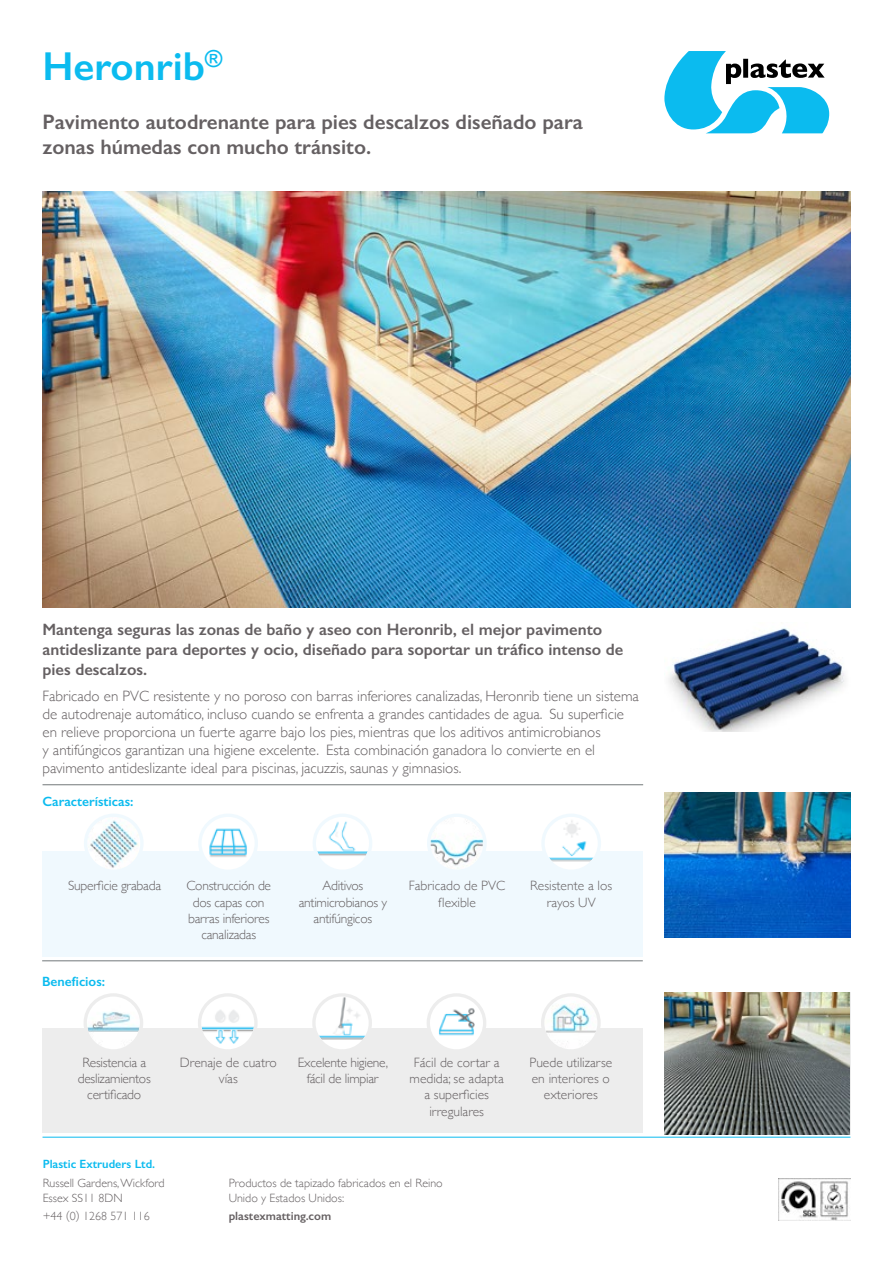
<style>
.page{position:relative;width:893px;height:1263px;background:#fff}
.page>*{position:absolute;margin:0;border:0;box-sizing:border-box;transform-origin:0 0}
.t1{font:600 40.5px "Gill Sans";color:#0bbbef}
.t2{font:600 21px/25.2px "Gill Sans";color:#656062}
.t3{font:600 16.5px/19.8px "Gill Sans";color:#656062}
.t4{font:300 15px/18px "Gill Sans";color:#656062}
.t5{font:300 13.5px/16.2px "Gill Sans";letter-spacing:-.02em;color:#656062;text-align:center}
.t6{font:300 13.5px/16.2px "Gill Sans";color:#656062;text-align:center}
.t7{font:600 13.5px "Gill Sans";color:#0bbbef}
.t8{font:300 12px/14.4px "Gill Sans";color:#656062}
.t9{font:600 12px "Gill Sans";color:#0bbbef}
.t10{font:600 12px "Gill Sans";color:#656062}
</style>
<div class="page">
<img style="left:43px;top:191px;width:807px;height:416px">
<img style="left:669px;top:628px;width:176px;height:103px">
<hr style="left:43px;top:1137px;width:807px;height:1px;background:#0bbbef">
<img style="left:664px;top:793px;width:186px;height:144px">
<img style="left:664px;top:992px;width:185px;height:142px">
<svg style="left:664px;top:51px;width:165px;height:82px"></svg>
<img style="left:779px;top:1179px;width:71px;height:41px">
<div style="left:42px;top:1028px;width:601px;height:105px;background:#ededed"></div>
<div style="left:85px;top:995px;width:57px;height:56px;background:#ededed;border-radius:50%"></div>
<img style="left:87px;top:996px;width:53px;height:53px;border-radius:26px">
<div style="left:84px;top:993px;width:59px;height:59px;border:3px solid #ededed;border-radius:50%"></div>
<div style="left:200px;top:995px;width:56px;height:56px;background:#ededed;border-radius:50%"></div>
<img style="left:201px;top:996px;width:53px;height:53px;border-radius:26px">
<div style="left:198px;top:993px;width:60px;height:59px;border:3px solid #ededed;border-radius:50%"></div>
<div style="left:314px;top:995px;width:56px;height:56px;background:#ededed;border-radius:50%"></div>
<img style="left:316px;top:996px;width:53px;height:53px;border-radius:26px">
<div style="left:312px;top:993px;width:60px;height:59px;border:3px solid #ededed;border-radius:50%"></div>
<div style="left:428px;top:995px;width:57px;height:56px;background:#ededed;border-radius:50%"></div>
<img style="left:430px;top:996px;width:53px;height:53px;border-radius:26px">
<div style="left:427px;top:993px;width:59px;height:59px;border:3px solid #ededed;border-radius:50%"></div>
<img style="left:545px;top:997px;width:52px;height:51px">
<div style="left:541px;top:993px;width:60px;height:59px;border:3px solid #ededed;border-radius:50%"></div>
<div style="left:43px;top:851px;width:600px;height:106px;background:#f0f9fe"></div>
<div style="left:86px;top:815px;width:56px;height:56px;background:#f0f9fe;border-radius:50%"></div>
<img style="left:87px;top:817px;width:53px;height:53px;border-radius:26px">
<div style="left:84px;top:813px;width:60px;height:60px;border:3px solid #f0f9fe;border-radius:50%"></div>
<div style="left:314px;top:815px;width:57px;height:56px;background:#f0f9fe;border-radius:50%"></div>
<img style="left:316px;top:817px;width:53px;height:53px;border-radius:26px">
<div style="left:313px;top:813px;width:59px;height:60px;border:3px solid #f0f9fe;border-radius:50%"></div>
<div style="left:429px;top:815px;width:56px;height:56px;background:#f0f9fe;border-radius:50%"></div>
<img style="left:430px;top:817px;width:53px;height:53px;border-radius:26px">
<div style="left:427px;top:813px;width:60px;height:60px;border:3px solid #f0f9fe;border-radius:50%"></div>
<hr style="left:43px;top:784px;width:600px;height:1px;background:#72787a">
<hr style="left:42px;top:960px;width:601px;height:1px;background:#72787a">
<div style="left:200px;top:815px;width:56px;height:56px;background:#f0f9fe;border-radius:50%"></div>
<img style="left:202px;top:817px;width:53px;height:53px;border-radius:26px">
<div style="left:198px;top:813px;width:60px;height:60px;border:3px solid #f0f9fe;border-radius:50%"></div>
<div style="left:543px;top:815px;width:56px;height:56px;background:#f0f9fe;border-radius:50%"></div>
<img style="left:545px;top:817px;width:53px;height:53px;border-radius:26px">
<div style="left:541px;top:813px;width:60px;height:60px;border:3px solid #f0f9fe;border-radius:50%"></div>
<h1 class="t1" style="left:43px;top:42px;width:182px">Heronrib<sup>®</sup></h1>
<h2 class="t2" style="left:43px;top:109px;width:542px">Pavimento autodrenante para pies descalzos diseñado para zonas húmedas con mucho tránsito.</h2>
<p class="t3" style="left:43px;top:619px;width:582px">Mantenga seguras las zonas de baño y aseo con Heronrib, el mejor pavimento antideslizante para deportes y ocio, diseñado para soportar un tráfico intenso de pies descalzos.</p>
<p class="t4" style="left:43px;top:686px;width:598px">Fabricado en PVC resistente y no poroso con barras inferiores canalizadas, Heronrib tiene un sistema de autodrenaje automático, incluso cuando se enfrenta a grandes cantidades de agua. Su superficie en relieve proporciona un fuerte agarre bajo los pies, mientras que los aditivos antimicrobianos<br>y antifúngicos garantizan una higiene excelente. Esta combinación ganadora lo convierte en el pavimento antideslizante ideal para piscinas, jacuzzis, saunas y gimnasios.</p>
<p class="t7" style="left:43px;top:794px;width:92px">Características:</p>
<p class="t5" style="left:68px;top:877px;width:94px">Superficie grabada</p>
<p class="t5" style="left:186px;top:877px;width:86px">Construcción de dos capas con barras inferiores canalizadas</p>
<p class="t5" style="left:299px;top:877px;width:90px">Aditivos antimicrobianos y antifúngicos</p>
<p class="t6" style="left:409px;top:877px;width:98px">Fabricado de PVC flexible</p>
<p class="t6" style="left:530px;top:877px;width:83px">Resistente a los rayos UV</p>
<p class="t7" style="left:42px;top:973px;width:64px">Beneficios:</p>
<p class="t5" style="left:78px;top:1054px;width:75px">Resistencia a deslizamientos certificado</p>
<p class="t6" style="left:180px;top:1054px;width:99px">Drenaje de cuatro vías</p>
<p class="t5" style="left:298px;top:1054px;width:92px">Excelente higiene, fácil de limpiar</p>
<p class="t6" style="left:410px;top:1054px;width:96px">Fácil de cortar a medida; se adapta a superficies irregulares</p>
<p class="t6" style="left:529px;top:1054px;width:84px">Puede utilizarse en interiores o exteriores</p>
<p class="t9" style="left:43px;top:1156px;width:114px">Plastic Extruders Ltd.</p>
<p class="t8" style="left:43px;top:1176px;width:124px">Russell Gardens, Wickford<br>Essex SS11 8DN</p>
<p class="t8" style="left:43px;top:1209px;width:109px">+44 (0) 1268 571 116</p>
<p class="t8" style="left:229px;top:1176px;width:216px">Productos de tapizado fabricados en el Reino<br>Unido y Estados Unidos:</p>
<p class="t10" style="left:229px;top:1208px;width:104px">plastexmatting.com</p>
</div>
